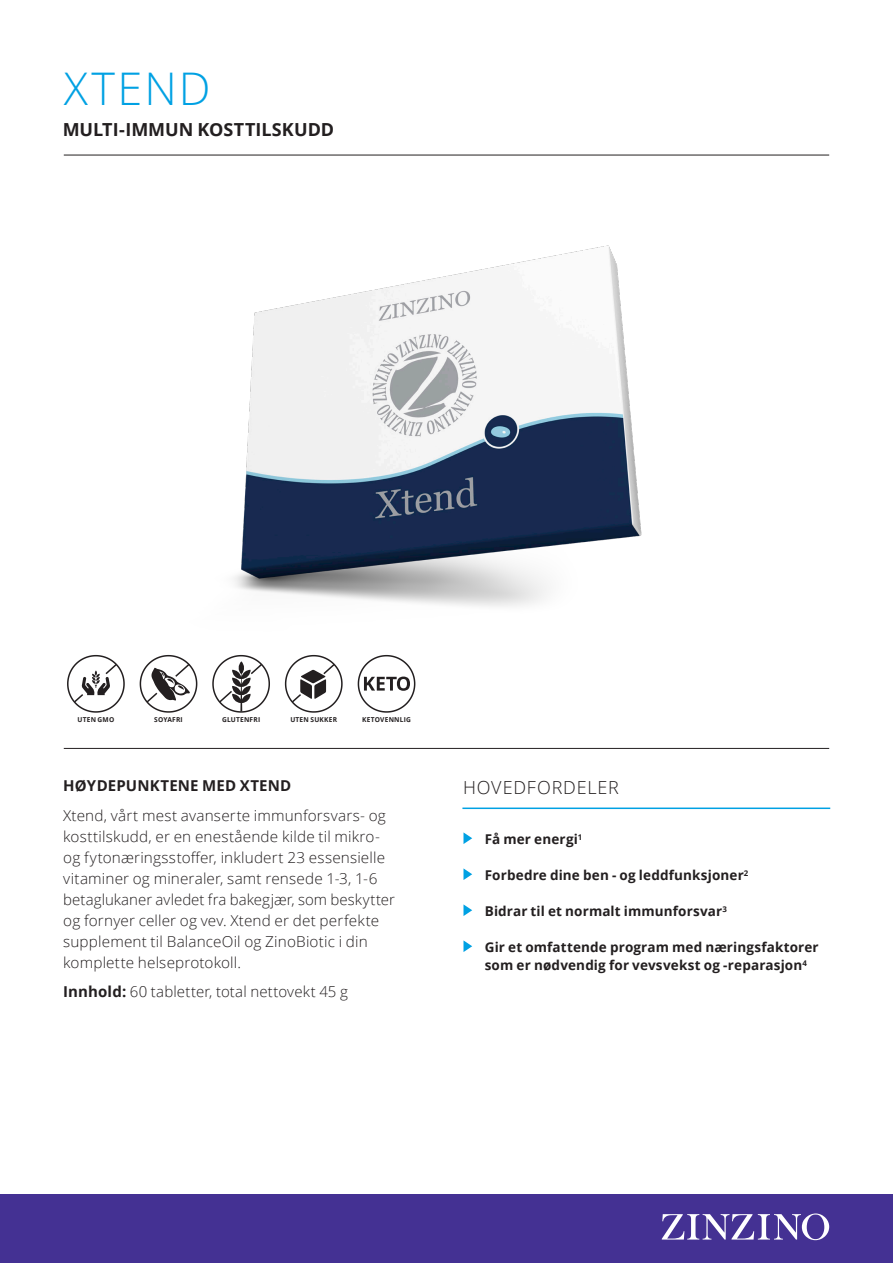
<style>
.page{position:relative;width:893px;height:1263px;background:#fff}
.page>*{position:absolute;margin:0;border:0;box-sizing:border-box;transform-origin:0 0}
.t1{font:300 45px "Open Sans";letter-spacing:.05em;color:#00a1e3}
.t2{font:700 18px "Open Sans";color:#231f20}
.t3{font:300 18px "Open Sans";letter-spacing:.045em;color:#231f20}
.Brödtext_ingress_Lig{font:300 15px/21px "Open Sans";letter-spacing:.01em;color:#231f20}
.Brödtext_ingress_Lig-2{font:700 15px "Open Sans";letter-spacing:.015em;color:#231f20}
.Brödtext_Key_Benefit{font:700 13.5px/18px "Open Sans";letter-spacing:.01em;color:#231f20}
.t4{font:700 6.75px "Open Sans";letter-spacing:.035em;color:#231f20}
.s1{font-weight:700}
</style>
<div class="page">
<div style="left:0;top:1194px;width:893px;height:69px;background:#443193"></div>
<svg style="left:662px;top:1213px;width:167px;height:27px"></svg>
<img style="left:234px;top:245px;width:408px;height:362px">
<svg style="left:67px;top:654px;width:58px;height:59px"></svg>
<svg style="left:139px;top:654px;width:59px;height:59px"></svg>
<svg style="left:212px;top:654px;width:58px;height:59px"></svg>
<svg style="left:284px;top:654px;width:59px;height:59px"></svg>
<svg style="left:357px;top:654px;width:59px;height:59px"></svg>
<hr style="left:64px;top:748px;width:765px;height:1px;background:#231f20">
<hr style="left:64px;top:155px;width:765px;height:1px;background:#231f20">
<svg style="left:463px;top:832px;width:9px;height:12px"></svg>
<svg style="left:463px;top:868px;width:9px;height:12px"></svg>
<svg style="left:463px;top:904px;width:9px;height:12px"></svg>
<svg style="left:463px;top:940px;width:9px;height:12px"></svg>
<hr style="left:462px;top:807px;width:368px;height:2px;background:#00a1e3">
<p class="t1" style="left:64px;top:57px;width:148px">XTEND</p>
<p class="t2" style="left:63px;top:117px;width:273px">MULTI-IMMUN KOSTTILSKUDD</p>
<p class="t4" style="left:77px;top:715px;width:38px">UTEN GMO</p>
<p class="t4" style="left:154px;top:715px;width:30px">SOYAFRI</p>
<p class="t4" style="left:222px;top:715px;width:40px">GLUTENFRI</p>
<p class="t4" style="left:290px;top:715px;width:48px">UTEN SUKKER</p>
<p class="t4" style="left:362px;top:715px;width:50px">KETOVENNLIG</p>
<p class="Brödtext_ingress_Lig-2" style="left:63px;top:775px;width:230px">HØYDEPUNKTENE MED XTEND</p>
<p class="Brödtext_ingress_Lig" style="left:63px;top:804px;width:333px">Xtend, vårt mest avanserte immunforsvars- og kosttilskudd, er en enestående kilde til mikro&shy;og fytonæringsstoffer, inkludert 23 essensielle vitaminer og mineraler, samt rensede 1-3, 1-6 betaglukaner avledet fra bakegjær, som beskytter og fornyer celler og vev. Xtend er det perfekte supplement til BalanceOil og ZinoBiotic i din komplette helseprotokoll.</p>
<p class="Brödtext_ingress_Lig" style="left:63px;top:981px;width:286px"><span class="s1">Innhold:</span> 60 tabletter, total nettovekt 45 g</p>
<p class="t3" style="left:463px;top:775px;width:157px">HOVEDFORDELER</p>
<p class="Brödtext_Key_Benefit" style="left:485px;top:830px;width:99px">Få mer energi<sup>1</sup></p>
<p class="Brödtext_Key_Benefit" style="left:485px;top:866px;width:265px">Forbedre dine ben - og leddfunksjoner<sup>2</sup></p>
<p class="Brödtext_Key_Benefit" style="left:485px;top:902px;width:244px">Bidrar til et normalt immunforsvar<sup>3</sup></p>
<p class="Brödtext_Key_Benefit" style="left:485px;top:938px;width:335px">Gir et omfattende program med næringsfaktorer som er nødvendig for vevsvekst og -reparasjon<sup>4</sup></p>
</div>
